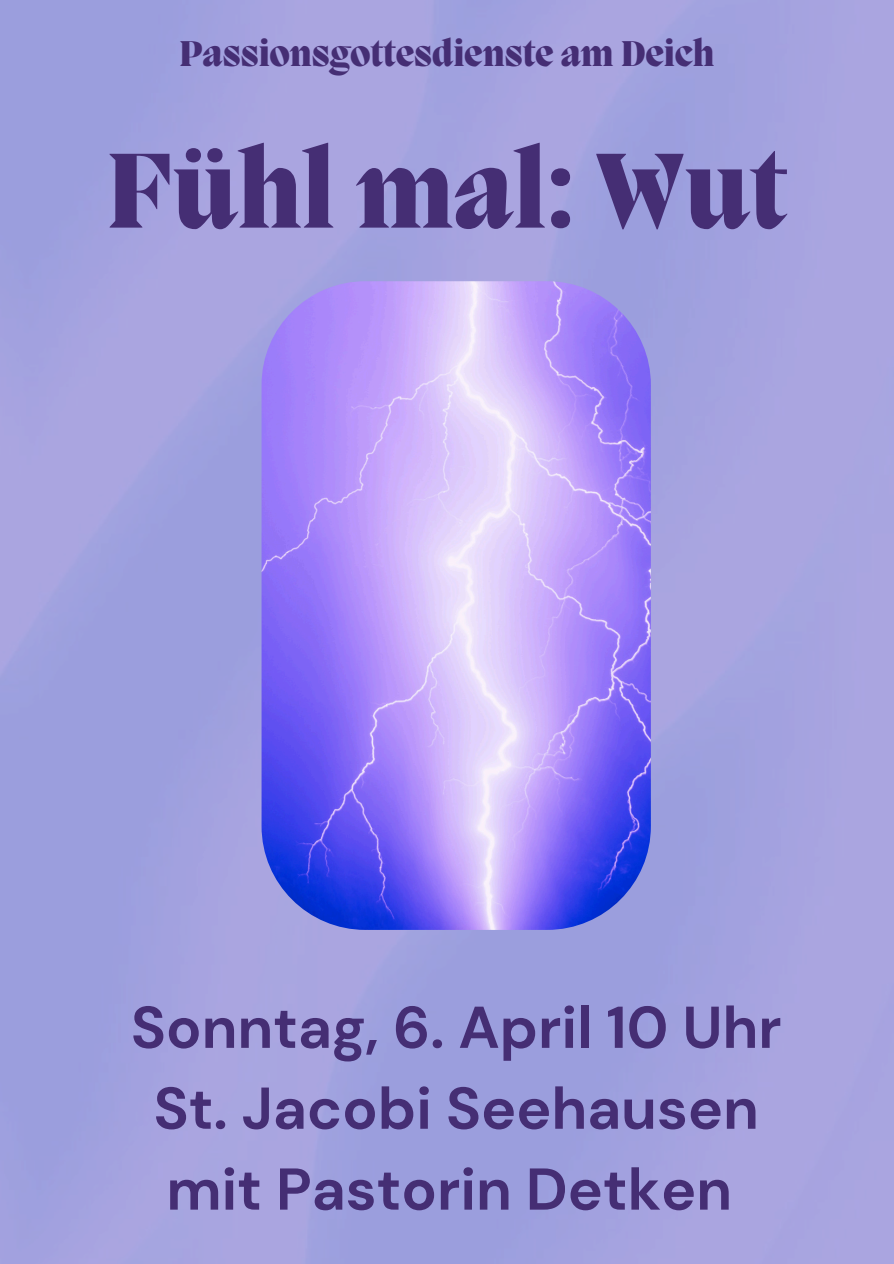
<style>
.page{position:relative;width:894px;height:1264px;background:#fff}
.page>*{position:absolute;margin:0;border:0;box-sizing:border-box;transform-origin:0 0}
.t1{font:800 109.35px "Migra";color:#452e74}
.t2{font:700 58.8px/80.8px "DM Sans";color:#452e74;text-align:center}
.t3{font:800 36.75px "Migra";color:#452e74}
</style>
<div class="page">
<div style="left:0;top:0;width:893px;height:1263px;background:#a3a3df"></div>
<img style="left:261px;top:281px;width:389px;height:648px;border-radius:104px">
<p class="t3" style="left:179px;top:36px;width:536px">Passionsgottesdienste am Deich</p>
<h1 class="t1" style="left:106px;top:139px;width:683px">Fühl mal: Wut</h1>
<p class="t2" style="left:131px;top:987px;width:652px">Sonntag, 6. April 10 Uhr<br>St. Jacobi Seehausen mit Pastorin Detken</p>
</div>
